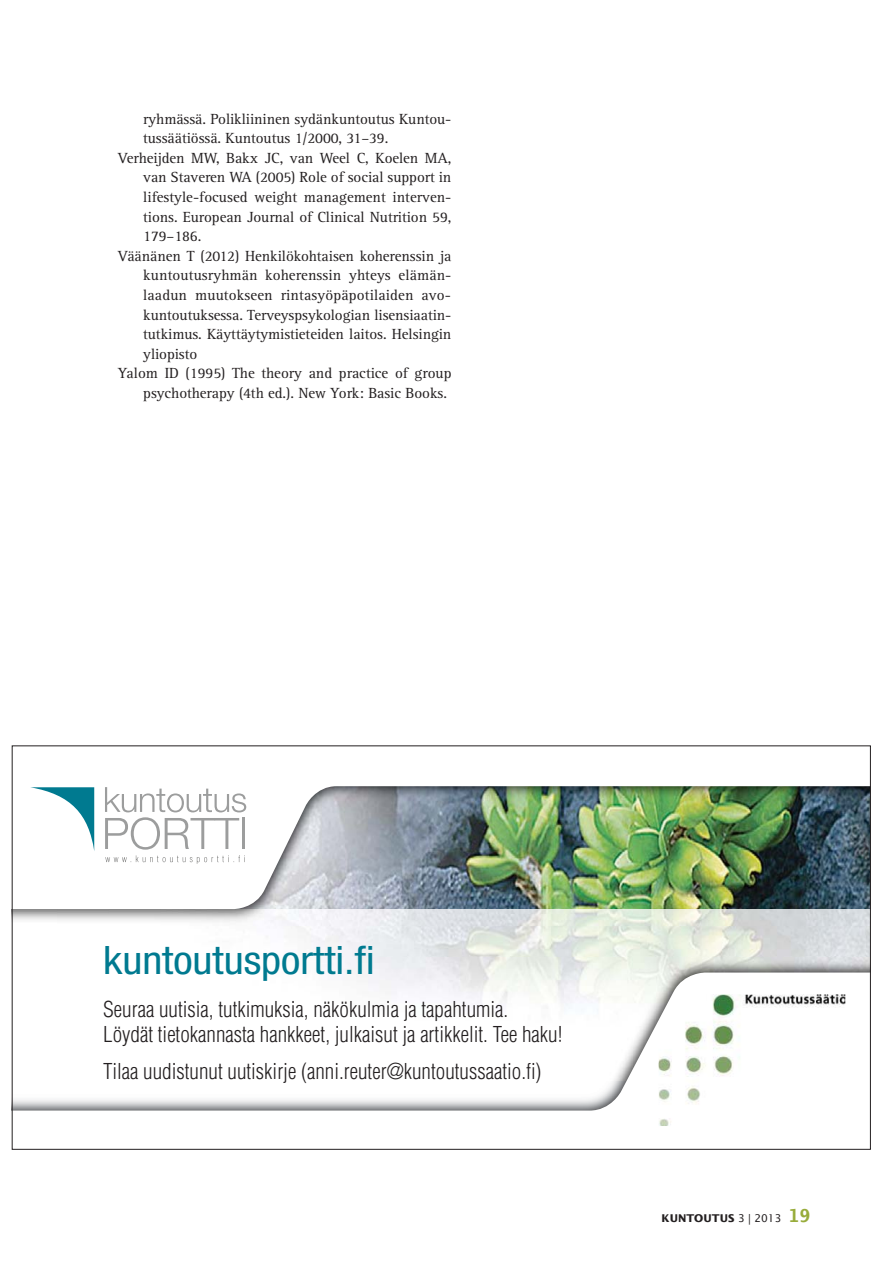
<style>
.page{position:relative;width:893px;height:1263px;background:#fff}
.page>*{position:absolute;margin:0;border:0;box-sizing:border-box;transform-origin:0 0}
.t1{font:condensed 39.15px "Helvetica Neue";color:#007a90;scale:1.1 1}
.t2{font:300 condensed 21.45px/24.9px "Helvetica";color:#231f20}
.t3{font:15.15px "Rotis Serif Std";letter-spacing:-.005em;color:#231f20}
.t4{font:700 10.65px "Lucida Sans Std";color:#231f20}
.s1{font-weight:400}
.s2{font-family:"Lucida Sans Typewriter Std";font-size:17.85px;color:#98ac3b}
</style>
<div class="page">
<img style="left:287px;top:925px;width:582px;height:33px">
<img style="left:328px;top:958px;width:541px;height:14px">
<svg style="left:14px;top:972px;width:855px;height:139px"></svg>
<img style="left:14px;top:910px;width:855px;height:15px">
<img style="left:14px;top:786px;width:855px;height:124px">
<svg style="left:30px;top:787px;width:64px;height:64px"></svg>
<svg style="left:105px;top:787px;width:141px;height:77px"></svg>
<img style="left:659px;top:994px;width:186px;height:132px">
<p class="t3" style="left:143px;top:113px;width:310px">ryhmässä. Polikliininen sydänkuntoutus Kuntou-</p>
<p class="t3" style="left:143px;top:133px;width:247px">tussäätiössä. Kuntoutus 1/2000, 31–39.</p>
<p class="t3" style="left:118px;top:152px;width:335px">Verheijden MW, Bakx JC, van Weel C, Koelen MA,</p>
<p class="t3" style="left:143px;top:172px;width:310px">van Staveren WA (2005) Role of social support in</p>
<p class="t3" style="left:143px;top:192px;width:310px">lifestyle-focused weight management interven-</p>
<p class="t3" style="left:143px;top:211px;width:310px">tions. European Journal of Clinical Nutrition 59,</p>
<p class="t3" style="left:143px;top:231px;width:60px">179–186.</p>
<p class="t3" style="left:118px;top:250px;width:335px">Väänänen T (2012) Henkilökohtaisen koherenssin ja</p>
<p class="t3" style="left:143px;top:270px;width:310px">kuntoutusryhmän koherenssin yhteys elämän-</p>
<p class="t3" style="left:143px;top:290px;width:309px">laadun muutokseen rintasyöpäpotilaiden avo-</p>
<p class="t3" style="left:143px;top:309px;width:310px">kuntoutuksessa. Terveyspsykologian lisensiaatin-</p>
<p class="t3" style="left:143px;top:329px;width:310px">tutkimus. Käyttäytymistieteiden laitos. Helsingin</p>
<p class="t3" style="left:143px;top:348px;width:56px">yliopisto</p>
<p class="t3" style="left:118px;top:368px;width:335px">Yalom ID (1995) The theory and practice of group</p>
<p class="t3" style="left:143px;top:388px;width:305px">psychotherapy (4th ed.). New York: Basic Books.</p>
<h1 class="t1" style="left:103px;top:946px;width:248px">kuntoutusportti.fi</h1>
<h2 class="t2" style="left:103px;top:999px;width:461px">Seuraa uutisia, tutkimuksia, näkökulmia ja tapahtumia.<br>Löydät tietokannasta hankkeet, julkaisut ja artikkelit. Tee haku!</h2>
<h2 class="t2" style="left:103px;top:1061px;width:440px">Tilaa uudistunut uutiskirje (anni.reuter@kuntoutussaatio.fi)</h2>
<p class="t4" style="left:662px;top:1214px;width:150px">KUNTOUTUS <span class="s1">3 | 2013</span> <span class="s2">19</span></p>
</div>
